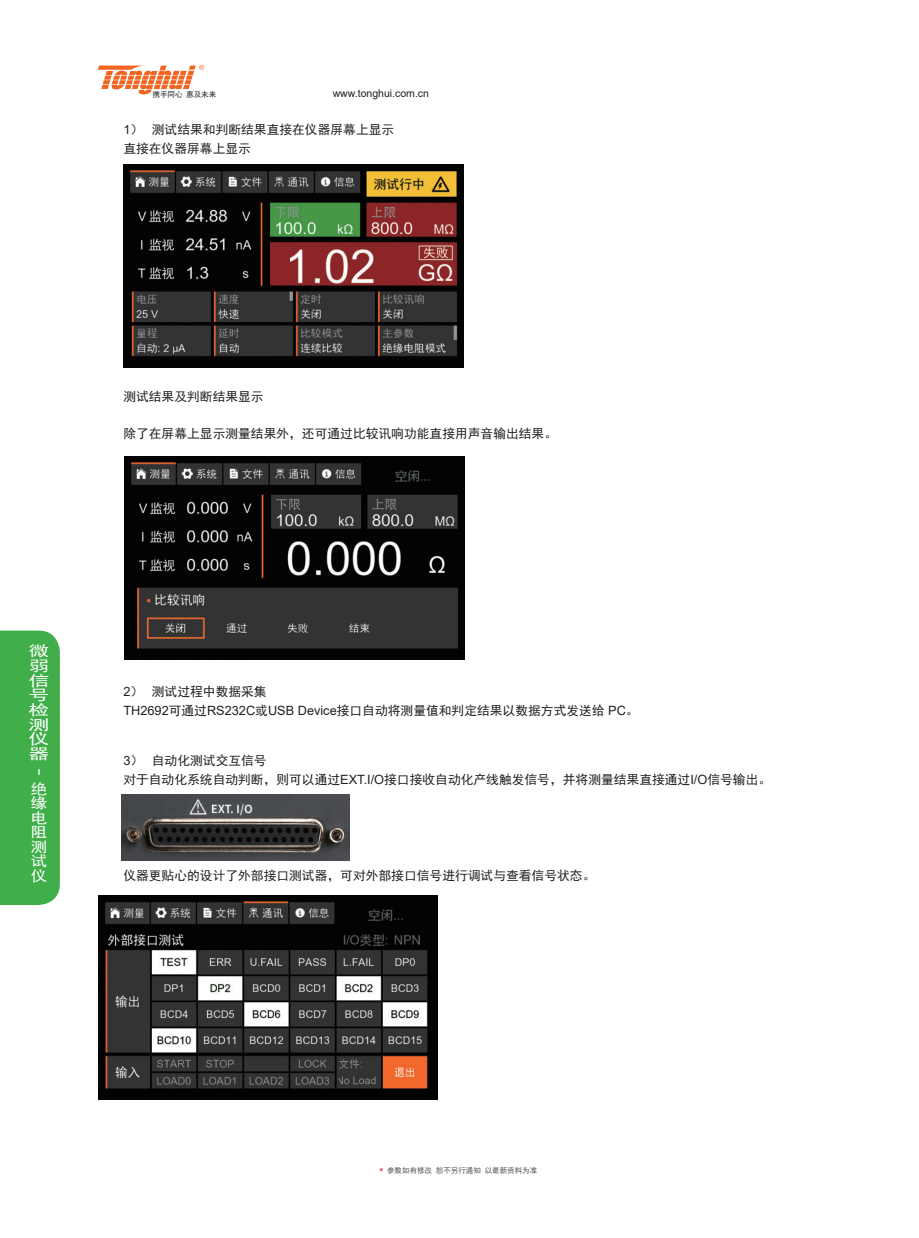
<style>
.page{position:relative;width:919px;height:1238px;background:#fff}
.page>*{position:absolute;margin:0;border:0;box-sizing:border-box;transform-origin:0 0}
.t1{font:21px "Sim Hei";color:#fff;scale:.6 1}
.t2{font:14.7px/14.7px "Sim Hei";color:#fff;text-align:justify;scale:1.43 1}
.t3{font:14.55px/14.5px "Sim Hei";color:#fff;text-align:justify;scale:1.14 1}
.t4{font:12.75px "Sim Hei";color:#231f20}
.t5{font:10.5px "Arial";color:#231f20}
.t6{font:7.5px "Sim Hei";color:#535355}
.t7{font:7.5px "Sim Hei";color:#231f20}
.s1{font-family:"Arial"}
.s2{color:#d1232a}
</style>
<div class="page">
<img style="left:124px;top:456px;width:340px;height:204px">
<img style="left:98px;top:895px;width:340px;height:203px">
<img style="left:122px;top:794px;width:227px;height:66px">
<img style="left:123px;top:164px;width:340px;height:204px">
<div style="left:0;top:630px;width:60px;height:274px;background:#40ae49"></div>
<svg style="left:98px;top:65px;width:106px;height:29px"></svg>
<p class="t7" style="left:152px;top:91px;width:65px">携手同心 惠及未来</p>
<p class="t5" style="left:332px;top:86px;width:98px">www.tonghui.com.cn</p>
<p class="t4" style="left:123px;top:123px;width:272px"><span class="s1">1</span>） 测试结果和判断结果直接在仪器屏幕上显示</p>
<p class="t4" style="left:123px;top:142px;width:129px">直接在仪器屏幕上显示</p>
<p class="t4" style="left:123px;top:389px;width:142px">测试结果及判断结果显示</p>
<p class="t4" style="left:123px;top:426px;width:435px">除了在屏幕上显示测量结果外，还可通过比较讯响功能直接用声音输出结果。</p>
<p class="t2" style="left:29px;top:643px;width:16px">微弱信号检测仪器</p>
<h1 class="t1" style="left:50px;top:768px;width:12px;rotate:90deg">-</h1>
<p class="t3" style="left:31px;top:781px;width:15px">绝缘电阻测试仪</p>
<p class="t4" style="left:123px;top:685px;width:145px"><span class="s1">2</span>） 测试过程中数据采集</p>
<p class="t4" style="left:123px;top:704px;width:517px"><span class="s1">TH2692</span>可通过<span class="s1">RS232C</span>或<span class="s1">USB Device</span>接口自动将测量值和判定结果以数据方式发送给 <span class="s1">PC</span>。</p>
<p class="t4" style="left:123px;top:754px;width:145px"><span class="s1">3</span>） 自动化测试交互信号</p>
<p class="t4" style="left:123px;top:772px;width:649px">对于自动化系统自动判断，则可以通过<span class="s1">EXT.I/O</span>接口接收自动化产线触发信号，并将测量结果直接通过<span class="s1">I/O</span>信号输出。</p>
<p class="t4" style="left:123px;top:869px;width:473px">仪器更贴心的设计了外部接口测试器，可对外部接口信号进行调试与查看信号状态。</p>
<p class="t6" style="left:379px;top:1166px;width:159px"><span class="s2">*</span> 参数如有修改 恕不另行通知 以最新资料为准</p>
</div>
